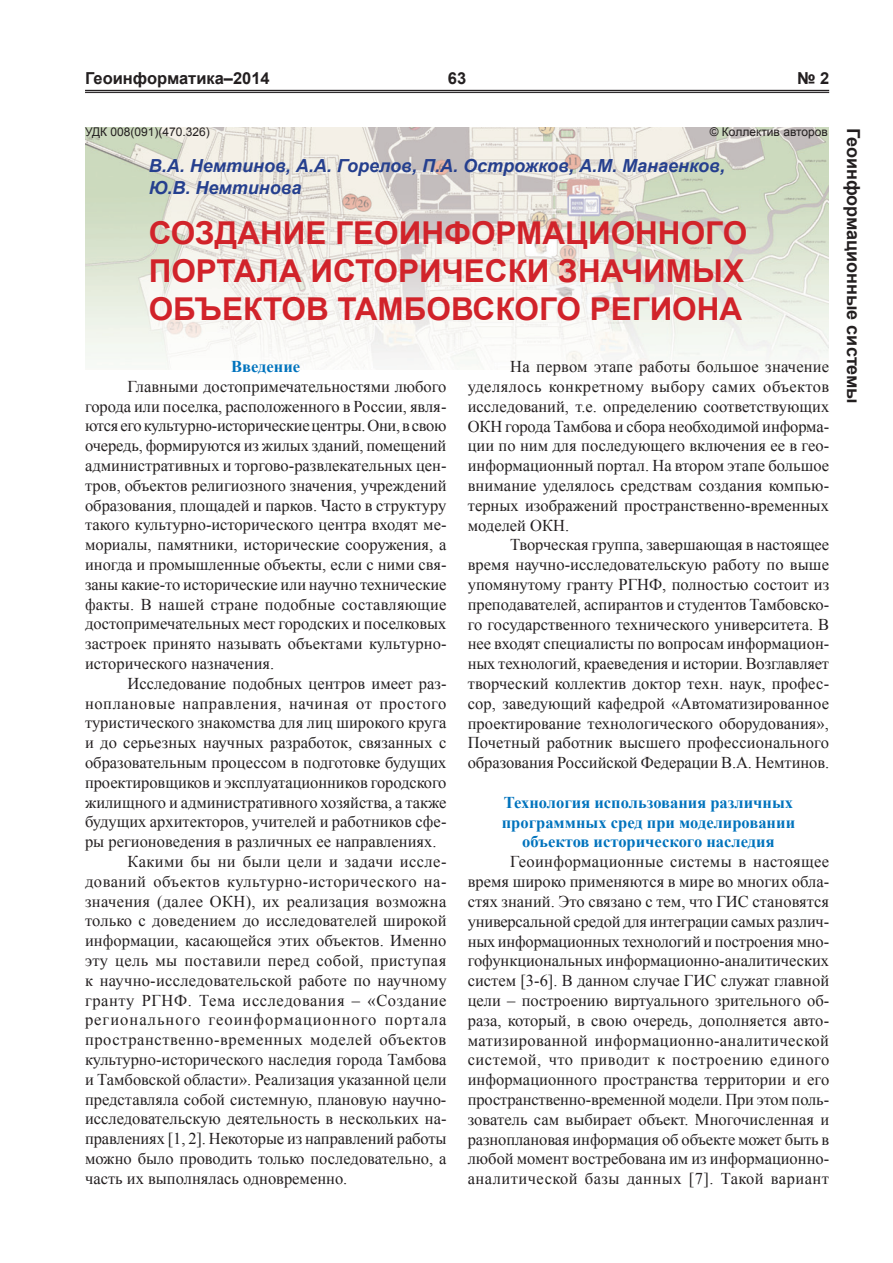
<style>
.page{position:relative;width:893px;height:1263px;background:#fff}
.page>*{position:absolute;margin:0;border:0;box-sizing:border-box;transform-origin:0 0}
.Заголовок{font:700 31.5px/37.8px "Arial";color:#d1232a;text-align:justify}
.Подпись{font:italic 700 18px/21.6px "Arial";color:#253f8e}
.t1{font:700 18px "Arial";color:#231f20}
.Обычный{font:16.5px/19.8px "Times New Roman";color:#231f20;text-align:justify}
.Подзаголовок{font:700 16.5px "Times New Roman";color:#0073bd}
.t2{font:700 16.5px "Arial";color:#231f20}
.УДК{font:12px "Arial";color:#231f20}
</style>
<div class="page">
<hr style="left:85px;top:90px;width:744px;height:1px;background:#231f20">
<hr style="left:85px;top:92px;width:744px;height:1px;background:#231f20">
<img style="left:85px;top:128px;width:744px;height:241px">
<p class="t2" style="left:85px;top:68px;width:186px">Геоинформатика–2014</p>
<p class="t2" style="left:448px;top:68px;width:20px">63</p>
<p class="t2" style="left:797px;top:68px;width:34px">№ 2</p>
<p class="УДК" style="left:85px;top:124px;width:126px">УДК 008(091)(470.326)</p>
<p class="УДК" style="left:710px;top:124px;width:120px">© Коллектив авторов</p>
<p class="Подпись" style="left:149px;top:156px;width:578px">В.А. Немтинов, А.А. Горелов, П.А. Острожков, А.М. Манаенков,<br>Ю.В. Немтинова</p>
<p class="Заголовок" style="left:149px;top:216px;width:600px">СОЗДАНИЕ ГЕОИНФОРМАЦИОННОГО ПОРТАЛА ИСТОРИЧЕСКИ ЗНАЧИМЫХ ОБЪЕКТОВ ТАМБОВСКОГО РЕГИОНА</p>
<p class="Подзаголовок" style="left:231px;top:355px;width:71px">Введение</p>
<p class="Обычный" style="left:85px;top:376px;width:363px;text-indent:43px">Главными достопримечательностями любого города или поселка, расположенного в России, явля&shy;ются его культурно-исторические центры. Они, в свою очередь, формируются из жилых зданий, помещений административных и торгово-развлекательных цен&shy;тров, объектов религиозного значения, учреждений образования, площадей и парков. Часто в структуру такого культурно-исторического центра входят ме&shy;мориалы, памятники, исторические сооружения, а иногда и промышленные объекты, если с ними свя&shy;заны какие-то исторические или научно технические факты. В нашей стране подобные составляющие достопримечательных мест городских и поселковых застроек принято называть объектами культурно&shy;исторического назначения.</p>
<p class="Обычный" style="left:85px;top:673px;width:363px;text-indent:43px">Исследование подобных центров имеет раз&shy;ноплановые направления, начиная от простого туристического знакомства для лиц широкого круга и до серьезных научных разработок, связанных с образовательным процессом в подготовке будущих проектировщиков и эксплуатационников городского жилищного и административного хозяйства, а также будущих архитекторов, учителей и работников сфе&shy;ры регионоведения в различных ее направлениях.</p>
<p class="Обычный" style="left:85px;top:851px;width:363px;text-indent:43px">Какими бы ни были цели и задачи иссле&shy;дований объектов культурно-исторического на&shy;значения (далее ОКН), их реализация возможна только с доведением до исследователей широкой информации, касающейся этих объектов. Именно эту цель мы поставили перед собой, приступая к научно-исследовательской работе по научному гранту РГНФ. Тема исследования – «Создание регионального геоинформационного портала пространственно-временных моделей объектов культурно-исторического наследия города Тамбова и Тамбовской области». Реализация указанной цели представляла собой системную, плановую научно&shy;исследовательскую деятельность в нескольких на&shy;правлениях [1, 2]. Некоторые из направлений работы можно было проводить только последовательно, а часть их выполнялась одновременно.</p>
<p class="Обычный" style="left:468px;top:357px;width:363px;text-indent:43px">На первом этапе работы большое значение уделялось конкретному выбору самих объектов исследований, т.е. определению соответствующих ОКН города Тамбова и сбора необходимой информа&shy;ции по ним для последующего включения ее в гео&shy;информационный портал. На втором этапе большое внимание уделялось средствам создания компью&shy;терных изображений пространственно-временных моделей ОКН.</p>
<p class="Обычный" style="left:468px;top:535px;width:363px;text-indent:43px">Творческая группа, завершающая в настоящее время научно-исследовательскую работу по выше упомянутому гранту РГНФ, полностью состоит из преподавателей, аспирантов и студентов Тамбовско&shy;го государственного технического университета. В нее входят специалисты по вопросам информацион&shy;ных технологий, краеведения и истории. Возглавляет творческий коллектив доктор техн. наук, профес&shy;сор, заведующий кафедрой «Автоматизированное проектирование технологического оборудования», Почетный работник высшего профессионального образования Российской Федерации В.А. Немтинов.</p>
<p class="Подзаголовок" style="left:504px;top:791px;width:291px">Технология использования различных</p>
<p class="Подзаголовок" style="left:502px;top:811px;width:295px">программных сред при моделировании</p>
<p class="Подзаголовок" style="left:522px;top:830px;width:254px">объектов исторического наследия</p>
<p class="Обычный" style="left:468px;top:852px;width:363px;text-indent:43px">Геоинформационные системы в настоящее время широко применяются в мире во многих обла&shy;стях знаний. Это связано с тем, что ГИС становятся универсальной средой для интеграции самых различ&shy;ных информационных технологий и построения мно&shy;гофункциональных информационно-аналитических систем [3-6]. В данном случае ГИС служат главной цели – построению виртуального зрительного об&shy;раза, который, в свою очередь, дополняется авто&shy;матизированной информационно-аналитической системой, что приводит к построению единого информационного пространства территории и его пространственно-временной модели. При этом поль&shy;зователь сам выбирает объект. Многочисленная и разноплановая информация об объекте может быть в любой момент востребована им из информационно&shy;аналитической базы данных [7]. Такой вариант</p>
<p class="t1" style="left:865px;top:128px;width:278px;rotate:90deg">Геоинформационные системы</p>
</div>
